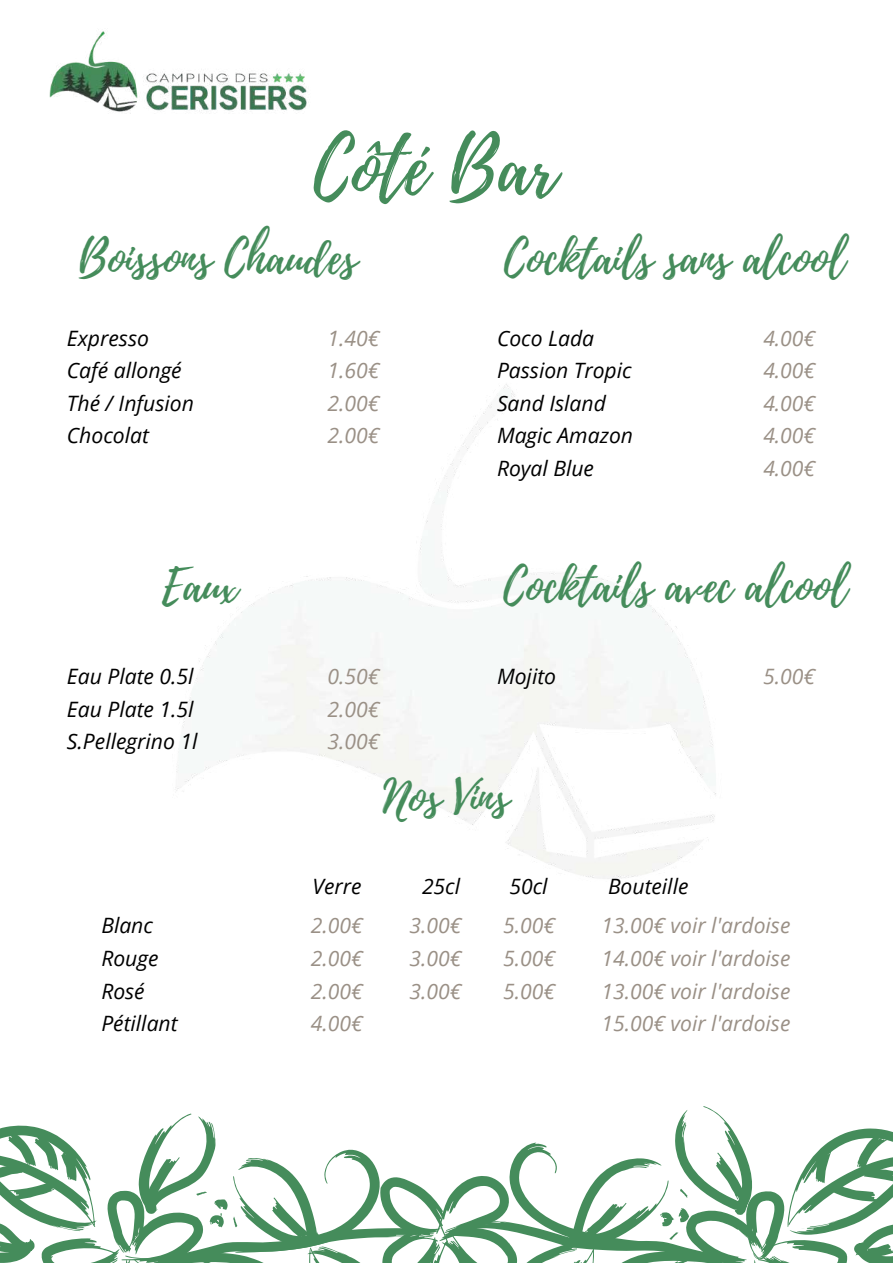
<style>
.page{position:relative;width:893px;height:1264px;background:#fff}
.page>*{position:absolute;margin:0;border:0;box-sizing:border-box;transform-origin:0 0}
.t1{font:75.9px "Playlist Script";color:#458c5b}
.t2{font:45.45px "Playlist Script";color:#458c5b}
.t3{font:italic 21.15px/32.5px "Open Sans";color:#9a9086;text-align:justify}
.t4{font:italic 21.15px/32.5px "Open Sans";color:#000}
</style>
<div class="page">
<svg style="left:0;top:1106px;width:892px;height:157px"></svg>
<img style="left:49px;top:31px;width:258px;height:83px">
<h1 class="t1" style="left:314px;top:114px;width:244px">Côté Bar</h1>
<h2 class="t2" style="left:79px;top:226px;width:279px">Boissons Chaudes</h2>
<h2 class="t2" style="left:504px;top:226px;width:342px">Cocktails sans alcool</h2>
<p class="t4" style="left:67px;top:321px;width:128px">Expresso<br>Café allongé<br>Thé / Infusion<br>Chocolat</p>
<p class="t3" style="left:327px;top:321px;width:53px">1.40€ 1.60€ 2.00€ 2.00€</p>
<p class="t4" style="left:497px;top:321px;width:137px">Coco Lada<br>Passion Tropic<br>Sand Island<br>Magic Amazon<br>Royal Blue</p>
<p class="t3" style="left:763px;top:321px;width:53px">4.00€ 4.00€ 4.00€ 4.00€ 4.00€</p>
<h2 class="t2" style="left:162px;top:553px;width:77px">Eaux</h2>
<h2 class="t2" style="left:503px;top:553px;width:345px">Cocktails avec alcool</h2>
<p class="t4" style="left:67px;top:659px;width:132px">Eau Plate 0.5l<br>Eau Plate 1.5l<br>S.Pellegrino 1l</p>
<p class="t3" style="left:327px;top:659px;width:53px">0.50€</p>
<p class="t4" style="left:497px;top:659px;width:61px">Mojito</p>
<p class="t3" style="left:763px;top:659px;width:54px">5.00€</p>
<p class="t3" style="left:327px;top:692px;width:53px">2.00€<br>3.00€</p>
<h2 class="t2" style="left:382px;top:764px;width:128px">Nos Vins</h2>
<p class="t4" style="left:312px;top:869px;width:51px">Verre</p>
<p class="t4" style="left:422px;top:869px;width:40px">25cl</p>
<p class="t4" style="left:509px;top:869px;width:40px">50cl</p>
<p class="t4" style="left:608px;top:869px;width:82px">Bouteille</p>
<p class="t3" style="left:409px;top:909px;width:53px">3.00€ 3.00€ 3.00€</p>
<p class="t3" style="left:601px;top:909px;width:190px">13.00€ voir l'ardoise 14.00€ voir l'ardoise 13.00€ voir l'ardoise 15.00€ voir l'ardoise</p>
<p class="t4" style="left:101px;top:909px;width:78px">Blanc<br>Rouge<br>Rosé<br>Pétillant</p>
<p class="t3" style="left:311px;top:909px;width:53px">2.00€ 2.00€ 2.00€ 4.00€</p>
<p class="t3" style="left:503px;top:909px;width:53px">5.00€ 5.00€ 5.00€</p>
</div>
